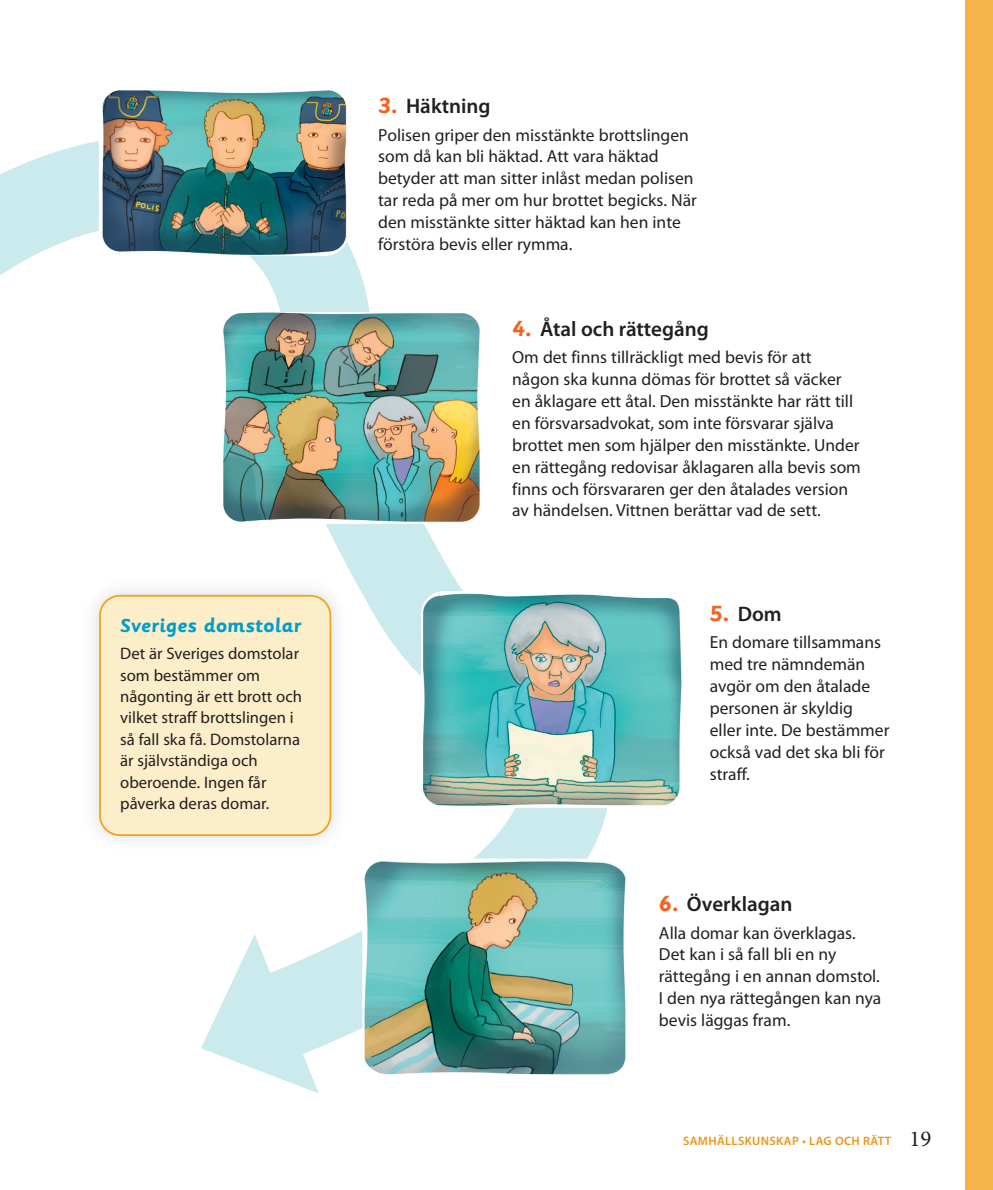
<style>
.page{position:relative;width:993px;height:1190px;background:#fff}
.page>*{position:absolute;margin:0;border:0;box-sizing:border-box;transform-origin:0 0}
.t1{font:600 21px "Myriad Pro";color:#231f20}
.t2{font:700 21px "Sassoon Primary Std";color:#009eca}
.t3{font:17.5px/21.9px "Myriad Pro";color:#231f20}
.t4{font:16.62px/21.3px "Myriad Pro";color:#231f20}
.t5{font:600 12.25px "Myriad Pro";letter-spacing:.03em;color:#ec951a}
.s1{font-family:"Sassoon Primary Std";font-weight:700;font-size:24.5px;color:#f26221}
.s2{font-family:"Minion Pro";font-weight:400;font-size:22.75px;color:#231f20}
</style>
<div class="page">
<svg style="left:0;top:141px;width:609px;height:953px"></svg>
<svg style="left:201px;top:934px;width:117px;height:159px"></svg>
<img style="left:362px;top:858px;width:264px;height:216px">
<img style="left:99px;top:90px;width:250px;height:166px">
<img style="left:221px;top:312px;width:262px;height:212px">
<img style="left:421px;top:591px;width:261px;height:216px">
<img style="left:82px;top:578px;width:265px;height:274px">
<div style="left:100px;top:596px;width:230px;height:239px;background:#fbeec8;border-radius:20px"></div>
<div style="left:99px;top:595px;width:232px;height:241px;border:2px solid #f1a318;border-radius:20px"></div>
<div style="left:964px;top:0;width:28px;height:1189px;background:#f5b349"></div>
<p class="t2" style="left:120px;top:614px;width:182px">Sveriges domstolar</p>
<p class="t4" style="left:120px;top:643px;width:183px">Det är Sveriges domstolar som bestämmer om någonting är ett brott och vilket straff brottslingen i så fall ska få. Domstolarna är självständiga och oberoende. Ingen får påverka deras domar.</p>
<p class="t1" style="left:378px;top:94px;width:114px"><span class="s1">3.</span> Häktning</p>
<p class="t3" style="left:378px;top:124px;width:320px">Polisen griper den misstänkte brottslingen som då kan bli häktad. Att vara häktad betyder att man sitter inlåst medan polisen tar reda på mer om hur brottet begicks. När den misstänkte sitter häktad kan hen inte förstöra bevis eller rymma.</p>
<p class="t1" style="left:512px;top:317px;width:198px"><span class="s1">4.</span> Åtal och rättegång</p>
<p class="t3" style="left:512px;top:347px;width:350px">Om det finns tillräckligt med bevis för att någon ska kunna dömas för brottet så väcker en åklagare ett åtal. Den misstänkte har rätt till en försvarsadvokat, som inte försvarar själva brottet men som hjälper den misstänkte. Under en rättegång redovisar åklagaren alla bevis som finns och försvararen ger den åtalades version av händelsen. Vittnen berättar vad de sett.</p>
<p class="t1" style="left:709px;top:602px;width:73px"><span class="s1">5.</span> Dom</p>
<p class="t3" style="left:709px;top:632px;width:181px">En domare tillsammans med tre nämndemän avgör om den åtalade personen är skyldig<br>eller inte. De bestämmer också vad det ska bli för straff.</p>
<p class="t1" style="left:658px;top:892px;width:135px"><span class="s1">6.</span> Överklagan</p>
<p class="t3" style="left:658px;top:922px;width:224px">Alla domar kan överklagas.<br>Det kan i så fall bli en ny rättegång i en annan domstol.<br>I den nya rättegången kan nya bevis läggas fram.</p>
<p class="t5" style="left:682px;top:1134px;width:250px">SAMHÄLLSKUNSKAP • LAG OCH RÄTT <span class="s2">19</span></p>
</div>
